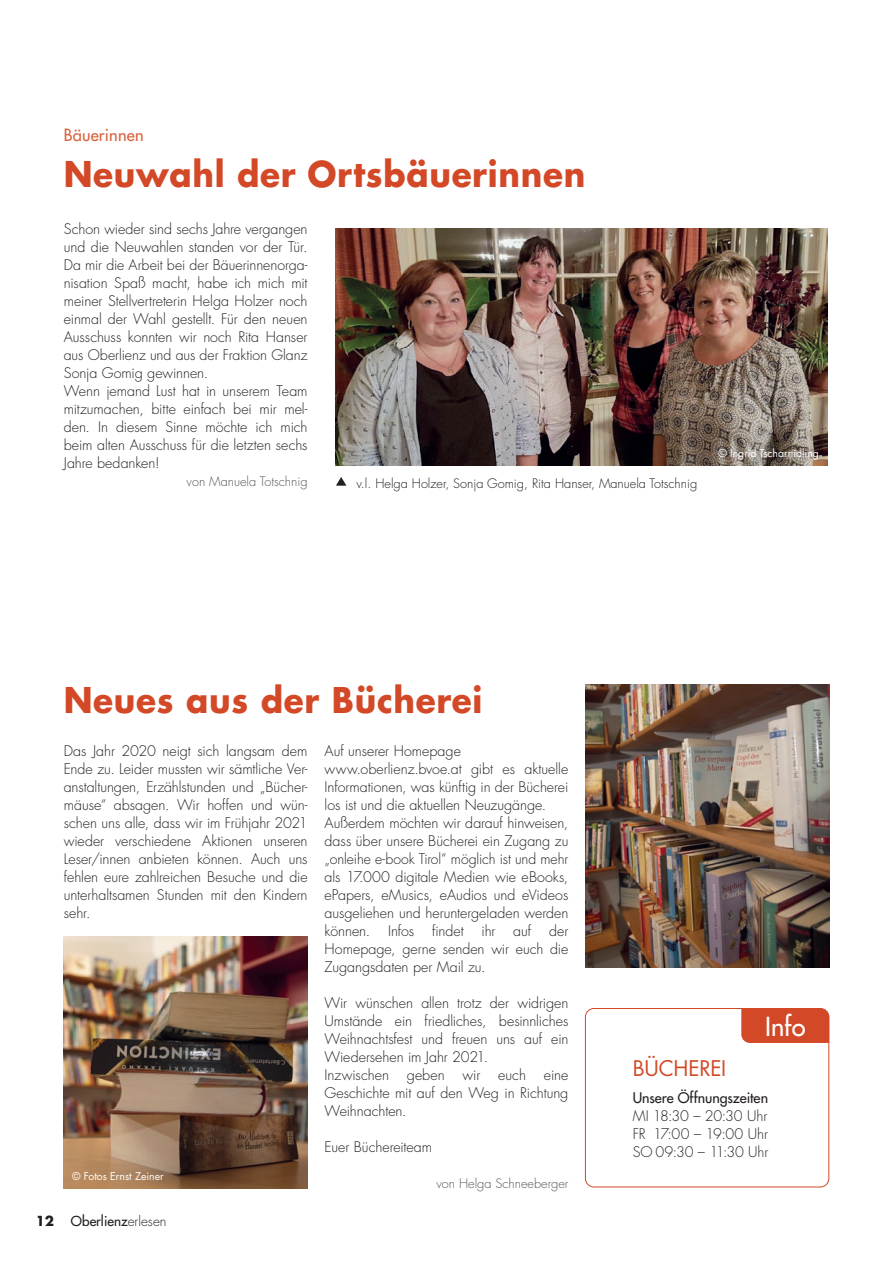
<style>
.page{position:relative;width:893px;height:1263px;background:#fff}
.page>*{position:absolute;margin:0;border:0;box-sizing:border-box;transform-origin:0 0}
.t1{font:700 34.5px "Futura LT Pro";letter-spacing:.02em;color:#d34927;scale:.95 1}
.t2{font:500 25.5px "Futura LT Pro";color:#fff}
.t3{font:21px "Futura LT Pro";letter-spacing:-.015em;color:#d34927}
.t4{font:500 16.5px "Futura LT Pro";letter-spacing:.01em;color:#d8643e}
.t5{font:300 14.25px/18px "Futura LT Pro";letter-spacing:-.005em;color:#231f20;text-align:justify}
.t6{font:500 14.25px "Futura LT Pro";letter-spacing:-.005em;color:#231f20}
.t7{font:500 13.5px "Futura LT Pro";color:#231f20}
.t8{font:300 12.75px "Futura LT Pro";color:#231f20}
.t9{font:300 12.75px "Futura LT Pro";color:#57585a}
.t10{font:10.5px "Futura LT Pro";color:#fff}
.s1{font-weight:700}
.s2{font-weight:300}
</style>
<div class="page">
<img style="left:336px;top:228px;width:492px;height:238px">
<div style="left:585px;top:1008px;width:244px;height:179px;border:1px solid #d34927;border-radius:9px"></div>
<div style="left:741px;top:1008px;width:88px;height:35px;background:#d34927"></div>
<svg style="left:336px;top:477px;width:10px;height:9px"></svg>
<img style="left:585px;top:684px;width:244px;height:283px">
<img style="left:64px;top:936px;width:244px;height:252px">
<p class="t4" style="left:64px;top:123px;width:81px">Bäuerinnen</p>
<h1 class="t1" style="left:64px;top:148px;width:550px">Neuwahl der Ortsbäuerinnen</h1>
<p class="t5" style="left:64px;top:220px;width:245px;text-align:left">Schon wieder sind sechs Jahre vergangen und die Neuwahlen standen vor der Tür.<br>Da mir die Arbeit bei der Bäuerinnenorga&shy;nisation Spaß macht, habe ich mich mit meiner Stellvertreterin Helga Holzer noch einmal der Wahl gestellt. Für den neuen Ausschuss konnten wir noch Rita Hanser aus Oberlienz und aus der Fraktion Glanz Sonja Gomig gewinnen.<br>Wenn jemand Lust hat in unserem Team mitzumachen, bitte einfach bei mir mel&shy;den. In diesem Sinne möchte ich mich beim alten Ausschuss für die letzten sechs Jahre bedanken!</p>
<p class="t9" style="left:187px;top:473px;width:122px">von Manuela Totschnig</p>
<p class="t8" style="left:356px;top:474px;width:342px">v.l. Helga Holzer, Sonja Gomig, Rita Hanser, Manuela Totschnig</p>
<p class="t10" style="left:718px;top:446px;width:102px">© Ingrid Tscharnidling</p>
<h1 class="t1" style="left:64px;top:673px;width:442px">Neues aus der Bücherei</h1>
<p class="t5" style="left:64px;top:742px;width:245px">Das Jahr 2020 neigt sich langsam dem Ende zu. Leider mussten wir sämtliche Ver&shy;anstaltungen, Erzählstunden und „Bücher&shy;mäuse“ absagen. Wir hoffen und wün&shy;schen uns alle, dass wir im Frühjahr 2021 wieder verschiedene Aktionen unseren Leser/innen anbieten können. Auch uns fehlen eure zahlreichen Besuche und die unterhaltsamen Stunden mit den Kindern sehr.</p>
<p class="t5" style="left:325px;top:742px;width:245px;text-align:left">Auf unserer Homepage www.oberlienz.bvoe.at gibt es aktuelle Informationen, was künftig in der Bücherei los ist und die aktuellen Neuzugänge.<br>Außerdem möchten wir darauf hinweisen, dass über unsere Bücherei ein Zugang zu „onleihe e-book Tirol“ möglich ist und mehr als 17.000 digitale Medien wie eBooks, ePapers, eMusics, eAudios und eVideos ausgeliehen und heruntergeladen werden können.</p>
<p class="t5" style="left:388px;top:922px;width:28px">Infos</p>
<p class="t5" style="left:432px;top:922px;width:33px">findet</p>
<p class="t5" style="left:482px;top:922px;width:15px">ihr</p>
<p class="t5" style="left:513px;top:922px;width:19px">auf</p>
<p class="t5" style="left:325px;top:922px;width:245px;text-indent:225px">der Homepage, gerne senden wir euch die Zugangsdaten per Mail zu.</p>
<p class="t5" style="left:325px;top:994px;width:245px;text-align:left">Wir wünschen allen trotz der widrigen<br>Umstände ein friedliches, besinnliches<br>Weihnachtsfest und freuen uns auf ein<br>Wiedersehen im Jahr 2021.<br>Inzwischen</p>
<p class="t5" style="left:407px;top:1066px;width:39px">geben</p>
<p class="t5" style="left:463px;top:1066px;width:19px">wir</p>
<p class="t5" style="left:498px;top:1066px;width:29px">euch</p>
<p class="t5" style="left:325px;top:1066px;width:245px;text-indent:219px">eine Geschichte mit auf den Weg in Richtung Weihnachten.</p>
<p class="t5" style="left:325px;top:1138px;width:109px">Euer Büchereiteam</p>
<p class="t9" style="left:436px;top:1175px;width:133px">von Helga Schneeberger</p>
<p class="t10" style="left:72px;top:1169px;width:93px">© Fotos Ernst Zeiner</p>
<p class="t7" style="left:36px;top:1211px;width:132px"><span class="s1">12</span> Oberlienz<span class="s2">erlesen</span></p>
<h2 class="t2" style="left:765px;top:1008px;width:42px">Info</h2>
<h3 class="t3" style="left:633px;top:1054px;width:95px">BÜCHEREI</h3>
<p class="t6" style="left:633px;top:1087px;width:137px">Unsere Öffnungszeiten</p>
<p class="t5" style="left:633px;top:1106px;width:137px">MI 18:30 – 20:30 Uhr FR 17:00 – 19:00 Uhr SO 09:30 – 11:30 Uhr</p>
</div>
